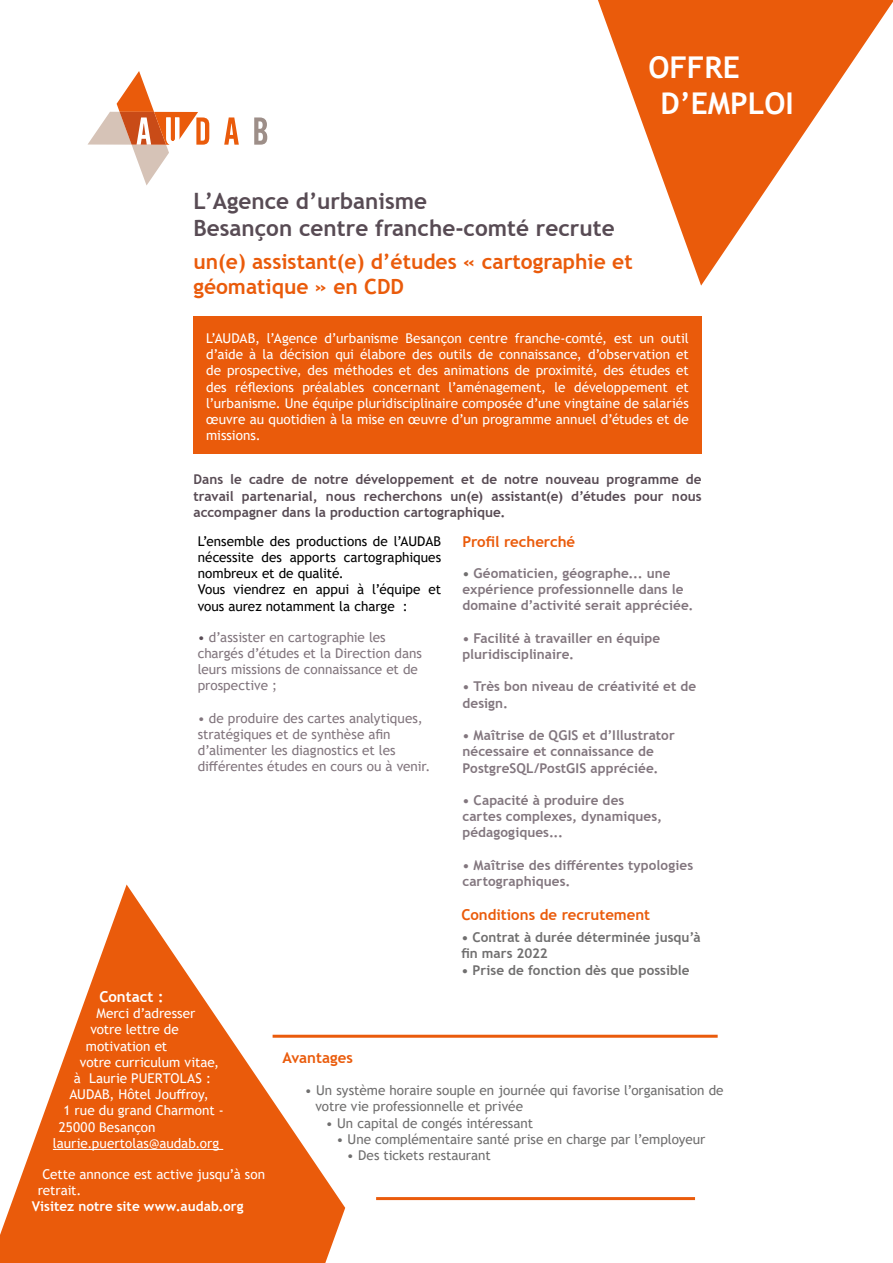
<style>
.page{position:relative;width:893px;height:1263px;background:#fff}
.page>*{position:absolute;margin:0;border:0;box-sizing:border-box;transform-origin:0 0}
.t1{font:700 30px/36px "Trebuchet MS";color:#fff}
.t2{font:700 22.5px/27px "Trebuchet MS";color:#584b54}
.t3{font:700 21px "Trebuchet MS";color:#ea5b0b}
.t4{font:700 15px "Trebuchet MS";color:#ea5b0b}
.t5{font:700 15px "Trebuchet MS";color:#fff}
.t6{font:13.5px/16.2px "Trebuchet MS";color:#fff}
.t7{font:700 13.5px/16.2px "Trebuchet MS";letter-spacing:.005em;color:#82767e}
.t8{font:13.5px/16.2px "Trebuchet MS";color:#82767e}
.t9{font:13.5px "Trebuchet MS";color:#706f6f}
.t10{font:700 13.5px/16.2px "Trebuchet MS";letter-spacing:.005em;color:#584b54;text-align:justify}
.t11{font:13.5px/16.2px "Trebuchet MS";color:#000;text-align:justify}
.t12{font:700 13.5px/16.2px "Trebuchet MS";letter-spacing:.005em;color:#706f6f}
.t13{font:700 13.5px "Trebuchet MS";color:#fff}
.s1{color:#584b54}
.s2{color:#706f6f}
</style>
<div class="page">
<svg style="left:598px;top:0;width:295px;height:286px"></svg>
<svg style="left:88px;top:71px;width:180px;height:114px"></svg>
<svg style="left:0;top:884px;width:345px;height:379px;fill:#ea5b0b"></svg>
<hr style="left:53px;top:1149px;width:170px;height:1px;background:#fff">
<hr style="left:273px;top:1035px;width:445px;height:3px;background:#ea5b0b">
<hr style="left:376px;top:1197px;width:319px;height:3px;background:#ea5b0b">
<div style="left:193px;top:317px;width:509px;height:137px;background:#ea5b0b"></div>
<p class="t1" style="left:660px;top:49px;width:135px;text-indent:-12px">OFFRE<br>D’EMPLOI</p>
<p class="t2" style="left:193px;top:188px;width:423px">L’Agence d’urbanisme<br>Besançon centre franche-comté recrute</p>
<p class="t3" style="left:193px;top:248px;width:441px">un(e) assistant(e) d’études « cartographie et</p>
<p class="t3" style="left:193px;top:274px;width:212px">géomatique » en CDD</p>
<p class="t6" style="left:206px;top:330px;width:484px;text-align:justify">L’AUDAB, l’Agence d’urbanisme Besançon centre franche-comté, est un outil d’aide à la décision qui élabore des outils de connaissance, d’observation et de prospective, des méthodes et des animations de proximité, des études et des réflexions préalables concernant l’aménagement, le développement et l’urbanisme. Une équipe pluridisciplinaire composée d’une vingtaine de salariés œuvre au quotidien à la mise en œuvre d’un programme annuel d’études et de missions.</p>
<p class="t10" style="left:193px;top:471px;width:510px">Dans le cadre de notre développement et de notre nouveau programme de travail partenarial, nous recherchons un(e) assistant(e) d’études pour nous accompagner dans la production cartographique.</p>
<p class="t11" style="left:198px;top:533px;width:245px">L’ensemble des productions de l’AUDAB nécessite des apports cartographiques nombreux et de qualité.</p>
<p class="t11" style="left:198px;top:581px;width:245px">Vous viendrez en appui à l’équipe et vous aurez notamment la charge :</p>
<p class="t8" style="left:198px;top:629px;width:226px"><span class="s1">•</span> d’assister en cartographie les chargés d’études et la Direction dans leurs missions de connaissance et de prospective ;</p>
<p class="t8" style="left:198px;top:710px;width:234px">• de produire des cartes analytiques, stratégiques et de synthèse afin d’alimenter les diagnostics et les différentes études en cours ou à venir.</p>
<p class="t4" style="left:462px;top:532px;width:114px">Profil recherché</p>
<p class="t7" style="left:462px;top:565px;width:232px"><span class="s2">•</span> Géomaticien, géographe... une expérience professionnelle dans le domaine d’activité serait appréciée.</p>
<p class="t7" style="left:462px;top:630px;width:199px">• Facilité à travailler en équipe pluridisciplinaire.</p>
<p class="t7" style="left:462px;top:679px;width:235px">• Très bon niveau de créativité et de design.</p>
<p class="t7" style="left:462px;top:727px;width:214px">• Maîtrise de QGIS et d’Illustrator nécessaire et connaissance de<br>PostgreSQL/PostGIS appréciée.</p>
<p class="t7" style="left:462px;top:792px;width:201px">• Capacité à produire des cartes complexes, dynamiques, pédagogiques...</p>
<p class="t7" style="left:462px;top:857px;width:232px">• Maîtrise des différentes typologies cartographiques.</p>
<p class="t4" style="left:461px;top:905px;width:190px">Conditions de recrutement</p>
<p class="t12" style="left:461px;top:929px;width:241px">• Contrat à durée déterminée jusqu’à fin mars 2022</p>
<p class="t12" style="left:461px;top:962px;width:230px">• Prise de fonction dès que possible</p>
<p class="t5" style="left:99px;top:987px;width:66px">Contact :</p>
<p class="t6" style="left:96px;top:1005px;width:100px">Merci d’adresser</p>
<p class="t6" style="left:90px;top:1021px;width:90px">votre lettre de</p>
<p class="t6" style="left:86px;top:1037px;width:83px">motivation et</p>
<p class="t6" style="left:80px;top:1054px;width:141px">votre curriculum vitae,</p>
<p class="t6" style="left:74px;top:1070px;width:139px">à Laurie PUERTOLAS :</p>
<p class="t6" style="left:69px;top:1086px;width:141px">AUDAB, Hôtel Jouffroy,</p>
<p class="t6" style="left:63px;top:1102px;width:162px">1 rue du grand Charmont -</p>
<p class="t6" style="left:59px;top:1118px;width:98px">25000 Besançon</p>
<p class="t6" style="left:53px;top:1135px;width:168px">laurie.puertolas@audab.org</p>
<p class="t6" style="left:38px;top:1166px;width:229px;text-indent:4px">Cette annonce est active jusqu’à son retrait.</p>
<p class="t13" style="left:32px;top:1198px;width:213px">Visitez notre site www.audab.org</p>
<p class="t4" style="left:282px;top:1048px;width:72px">Avantages</p>
<p class="t9" style="left:305px;top:1082px;width:420px">• Un système horaire souple en journée qui favorise l’organisation de</p>
<p class="t9" style="left:315px;top:1098px;width:209px">votre vie professionnelle et privée</p>
<p class="t9" style="left:326px;top:1114px;width:209px">• Un capital de congés intéressant</p>
<p class="t9" style="left:336px;top:1130px;width:370px">• Une complémentaire santé prise en charge par l’employeur</p>
<p class="t9" style="left:347px;top:1147px;width:145px">• Des tickets restaurant</p>
</div>
